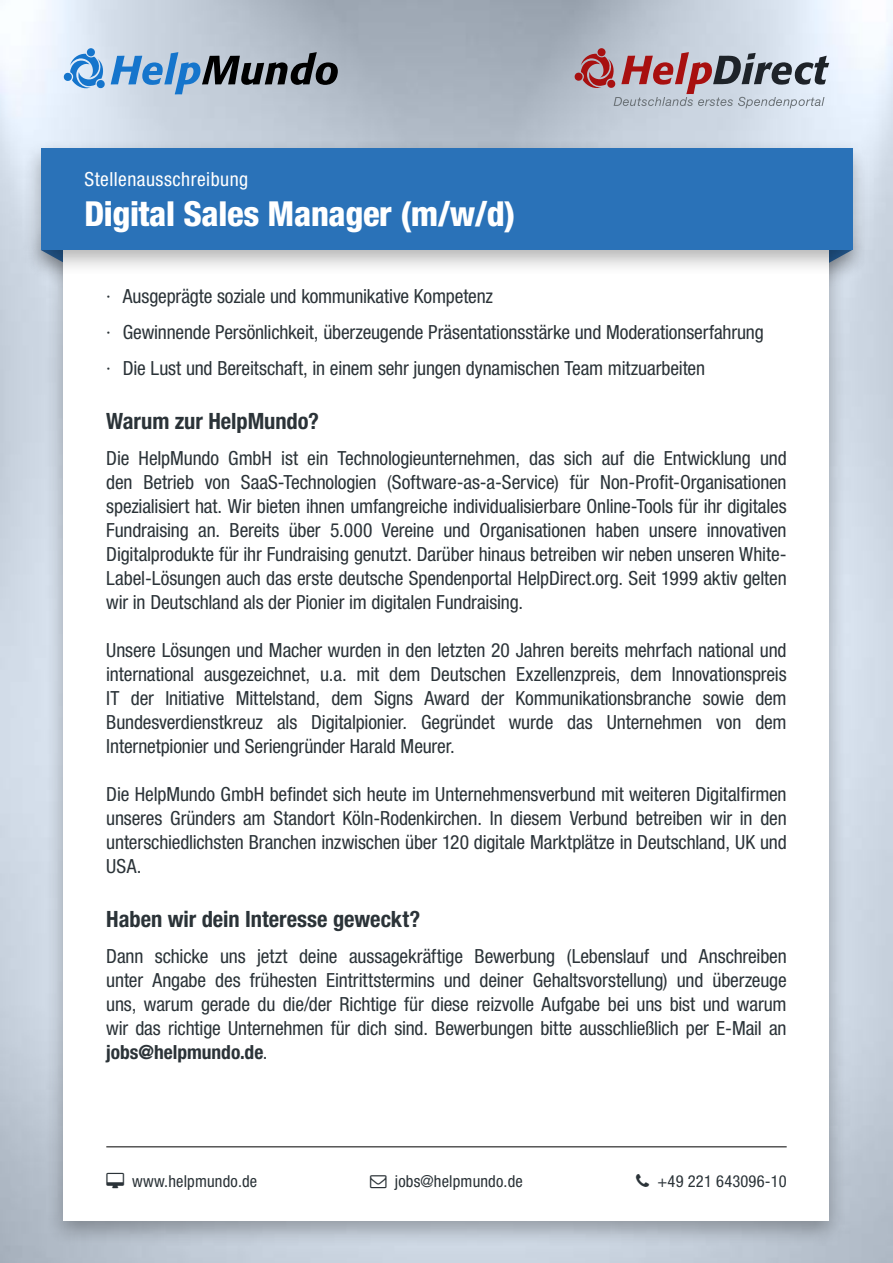
<style>
.page{position:relative;width:893px;height:1263px;background:#fff}
.page>*{position:absolute;margin:0;border:0;box-sizing:border-box;transform-origin:0 0}
.t1{font:800 condensed 34.5px "Helvetica Neue LT Pro";letter-spacing:-.01em;color:#fff}
.t2{font:700 condensed 22.5px "Helvetica Neue LT Pro";letter-spacing:-.005em;color:#2b3338}
.t3{font:condensed 19.5px/24px "Helvetica Neue LT Pro";letter-spacing:-.01em;color:#2b3338;text-align:justify}
.t4{font:condensed 19.5px "Helvetica Neue LT Pro";letter-spacing:.025em;color:#fff}
.t5{font:condensed 16.5px "Helvetica Neue LT Pro";letter-spacing:.01em;color:#2b3338}
.s1{font-weight:700}
</style>
<div class="page">
<img style="left:0;top:0;width:893px;height:1263px">
<div style="left:24px;top:202px;width:133px;height:117px;background:#cdd7e3"></div>
<div style="left:735px;top:202px;width:133px;height:117px;background:#cdd7e3"></div>
<div style="left:45px;top:230px;width:803px;height:1017px;background:#000;opacity:.3"></div>
<div style="left:64px;top:240px;width:765px;height:980px;background:#fff"></div>
<div style="left:22px;top:139px;width:848px;height:138px;background:#000;opacity:.3"></div>
<div style="left:41px;top:149px;width:811px;height:101px;background:#2a72b8"></div>
<hr style="left:106px;top:1146px;width:681px;height:1px;background:#000">
<div style="left:597px;top:48px;width:8px;height:8px;background:#a81010;border-radius:50%"></div>
<svg style="left:574px;top:52px;width:255px;height:56px;background:#afa1ab"></svg>
<svg style="left:64px;top:54px;width:41px;height:36px"></svg>
<div style="left:87px;top:48px;width:8px;height:8px;background:#1575cc;border-radius:50%"></div>
<svg style="left:111px;top:52px;width:227px;height:42px;background:#7f94a8"></svg>
<p class="t4" style="left:84px;top:167px;width:165px">Stellenausschreibung</p>
<h1 class="t1" style="left:84px;top:192px;width:432px">Digital Sales Manager (m/w/d)</h1>
<p class="t3" style="left:106px;top:278px;width:659px;line-height:36px;text-align:left">· Ausgeprägte soziale und kommunikative Kompetenz<br>· Gewinnende Persönlichkeit, überzeugende Präsentationsstärke und Moderationserfahrung · Die Lust und Bereitschaft, in einem sehr jungen dynamischen Team mitzuarbeiten</p>
<p class="t2" style="left:106px;top:407px;width:214px">Warum zur HelpMundo?</p>
<p class="t3" style="left:106px;top:446px;width:682px">Die HelpMundo GmbH ist ein Technologieunternehmen, das sich auf die Entwicklung und den Betrieb von SaaS-Technologien (Software-as-a-Service) für Non-Profit-Organisationen spezialisiert hat. Wir bieten ihnen umfangreiche individualisierbare Online-Tools für ihr digitales Fundraising an. Bereits über 5.000 Vereine und Organisationen haben unsere innovativen Digitalprodukte für ihr Fundraising genutzt. Darüber hinaus betreiben wir neben unseren White-Label-Lösungen auch das erste deutsche Spendenportal HelpDirect.org. Seit 1999 aktiv gelten wir in Deutschland als der Pionier im digitalen Fundraising.</p>
<p class="t3" style="left:106px;top:638px;width:682px">Unsere Lösungen und Macher wurden in den letzten 20 Jahren bereits mehrfach national und international ausgezeichnet, u.a. mit dem Deutschen Exzellenzpreis, dem Innovationspreis IT der Initiative Mittelstand, dem Signs Award der Kommunikationsbranche sowie dem Bundesverdienstkreuz als Digitalpionier. Gegründet wurde das Unternehmen von dem Internetpionier und Seriengründer Harald Meurer.</p>
<p class="t3" style="left:106px;top:782px;width:682px">Die HelpMundo GmbH befindet sich heute im Unternehmensverbund mit weiteren Digitalfirmen unseres Gründers am Standort Köln-Rodenkirchen. In diesem Verbund betreiben wir in den unterschiedlichsten Branchen inzwischen über 120 digitale Marktplätze in Deutschland, UK und USA.</p>
<p class="t2" style="left:106px;top:905px;width:315px">Haben wir dein Interesse geweckt?</p>
<p class="t3" style="left:106px;top:944px;width:682px">Dann schicke uns jetzt deine aussagekräftige Bewerbung (Lebenslauf und Anschreiben unter Angabe des frühesten Eintrittstermins und deiner Gehaltsvorstellung) und überzeuge uns, warum gerade du die/der Richtige für diese reizvolle Aufgabe bei uns bist und warum wir das richtige Unternehmen für dich sind. Bewerbungen bitte ausschließlich per E-Mail an <span class="s1">jobs@helpmundo.de</span>.</p>
<p class="t5" style="left:132px;top:1171px;width:126px">www.helpmundo.de</p>
<p class="t5" style="left:395px;top:1171px;width:129px">jobs@helpmundo.de</p>
<p class="t5" style="left:657px;top:1171px;width:131px">+49 221 643096-10</p>
</div>
